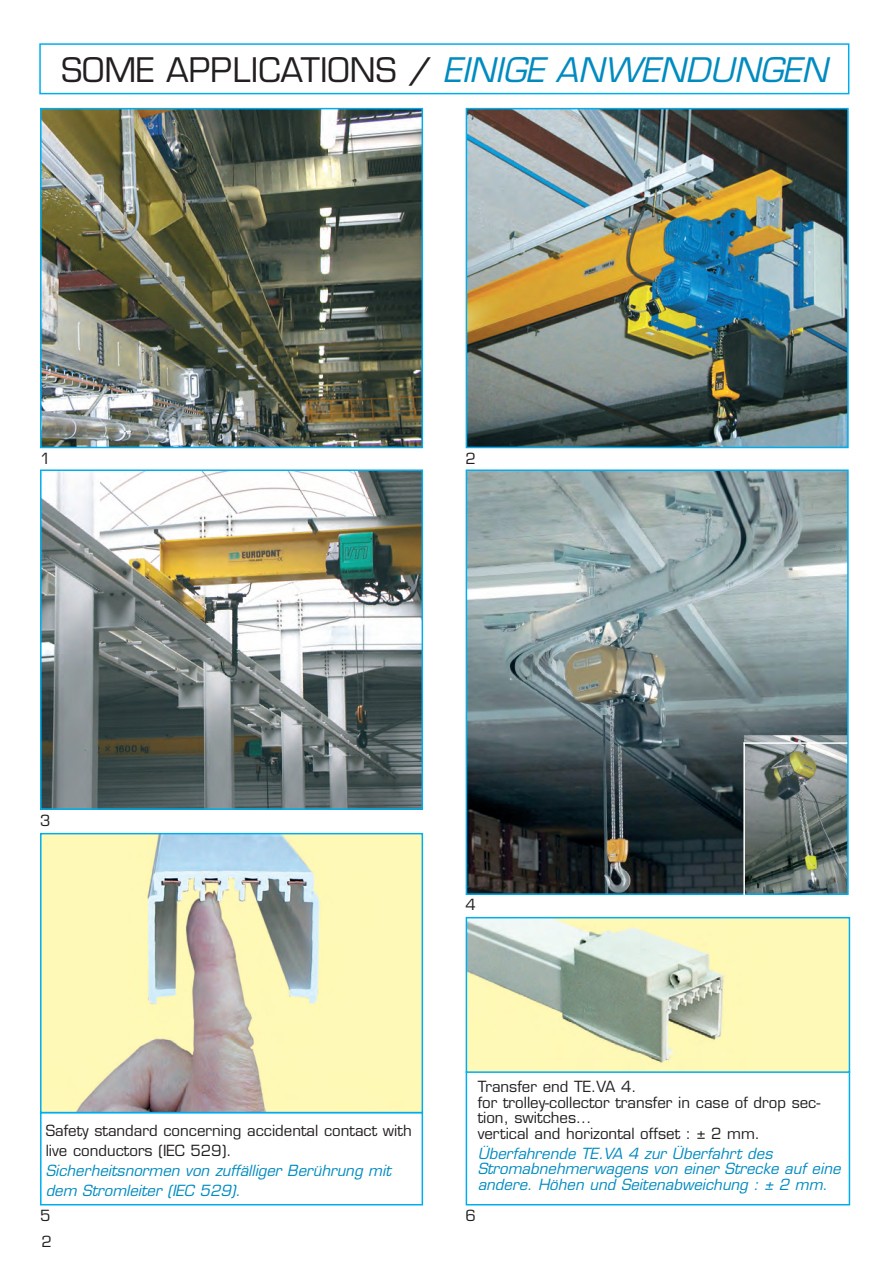
<style>
.page{position:relative;width:893px;height:1267px;background:#fff}
.page>*{position:absolute;margin:0;border:0;box-sizing:border-box;transform-origin:0 0}
.t1{font:33px "Eurostile";color:#231f20}
.t2{font:15px/15.8px "Eurostile";color:#231f20}
.t3{font:italic 15px/15.8px "Eurostile";color:#008bc0}
.s1{font-style:italic;color:#008bc0}
</style>
<div class="page">
<div style="left:465px;top:1071px;width:384px;height:134px;border:2px solid #00aeef"></div>
<div style="left:40px;top:1111px;width:383px;height:94px;border:2px solid #00aeef"></div>
<img style="left:468px;top:919px;width:378px;height:150px">
<div style="left:465px;top:916px;width:384px;height:156px;border:2px solid #00aeef"></div>
<div style="left:39px;top:43px;width:810px;height:51px;border:2px solid #00aeef"></div>
<img style="left:43px;top:111px;width:377px;height:334px">
<div style="left:40px;top:108px;width:383px;height:340px;border:2px solid #00aeef"></div>
<img style="left:468px;top:111px;width:377px;height:334px">
<div style="left:465px;top:108px;width:383px;height:340px;border:2px solid #00aeef"></div>
<img style="left:43px;top:472px;width:377px;height:334px">
<div style="left:40px;top:469px;width:383px;height:340px;border:2px solid #00aeef"></div>
<img style="left:468px;top:472px;width:377px;height:419px">
<div style="left:465px;top:469px;width:383px;height:425px;border:2px solid #00aeef"></div>
<hr style="left:743px;top:742px;width:104px;height:1px;background:#fff">
<hr style="left:743px;top:742px;width:1px;height:159px;background:#fff">
<img style="left:43px;top:835px;width:377px;height:275px">
<div style="left:40px;top:832px;width:383px;height:281px;border:2px solid #00aeef"></div>
<h1 class="t1" style="left:61px;top:50px;width:767px">SOME APPLICATIONS / <span class="s1">EINIGE ANWENDUNGEN</span></h1>
<p class="t2" style="left:40px;top:451px;width:12px">1</p>
<p class="t2" style="left:465px;top:451px;width:12px">2</p>
<p class="t2" style="left:40px;top:812px;width:12px">3</p>
<p class="t2" style="left:465px;top:896px;width:12px">4</p>
<p class="t2" style="left:46px;top:1119px;width:367px;line-height:20.1px">Safety standard concerning accidental contact with live conductors (IEC 529).</p>
<p class="t3" style="left:46px;top:1160px;width:346px;line-height:20.1px">Sicherheitsnormen von zuffälliger Berührung mit dem Stromleiter (IEC 529).</p>
<p class="t2" style="left:477px;top:1078px;width:344px">Transfer end TE.VA 4.<br>for trolley-collector transfer in case of drop sec&shy;tion, switches...<br>vertical and horizontal offset : ± 2 mm.</p>
<p class="t3" style="left:477px;top:1145px;width:364px">Überfahrende TE.VA 4 zur Überfahrt des<br>Stromabnehmerwagens von einer Strecke auf eine andere. Höhen und Seitenabweichung : ± 2 mm.</p>
<p class="t2" style="left:40px;top:1207px;width:12px">5</p>
<p class="t2" style="left:465px;top:1207px;width:12px">6</p>
<p class="t2" style="left:42px;top:1233px;width:12px">2</p>
</div>
